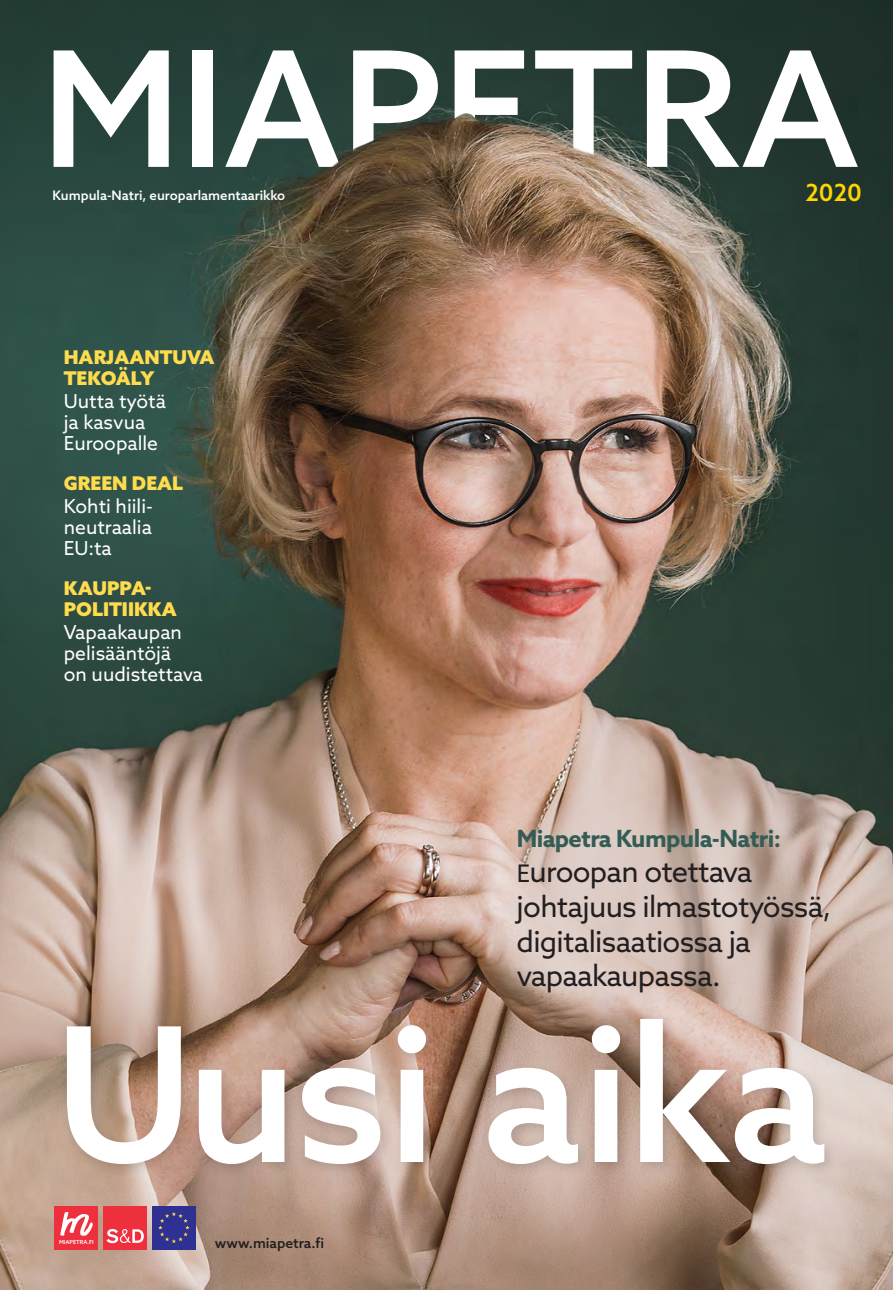
<style>
.page{position:relative;width:893px;height:1290px;background:#fff}
.page>*{position:absolute;margin:0;border:0;box-sizing:border-box;transform-origin:0 0}
.pikkuotsikko{font:500 187.25px "Azo Sans";letter-spacing:-.02em;color:#fff}
.pikkuotsikko-2{font:500 160.83px "Azo Sans";color:#fff}
.groteski__sis{font:29.22px/34.6px "Azo Sans";letter-spacing:-.025em;color:#231f20}
.groteski__sis-2{font:700 23.8px "Azo Sans";letter-spacing:-.025em;color:#355c54}
.pikkuotsikko-3{font:500 23.62px "Azo Sans";color:#fed503}
.pikkuotsikko-4{font:19.25px/21px "Azo Sans";color:#fff}
.pikkuotsikko-5{font:900 18.9px/21px "Azo Sans";color:#ffdc4e}
.pikkuotsikko-6{font:500 14px "Azo Sans";color:#231f20}
.pikkuotsikko-7{font:500 13.12px "Azo Sans";color:#fff}
.t1{font:500 5.6px "Azo Sans";color:#fff}
.s1{font-size:24.15px}
</style>
<div class="page">
<img style="left:0;top:0;width:893px;height:1290px">
<div style="left:55px;top:1205px;width:43px;height:44px;background:#ee2f3e"></div>
<svg style="left:60px;top:1212px;width:33px;height:23px"></svg>
<div style="left:103px;top:1205px;width:44px;height:44px;background:#ee2f3e"></div>
<svg style="left:107px;top:1229px;width:37px;height:14px"></svg>
<div style="left:152px;top:1205px;width:44px;height:44px;background:#2e3092"></div>
<svg style="left:158px;top:1212px;width:32px;height:31px"></svg>
<div style="left:473px;top:781px;width:398px;height:249px;background:#decfc9;opacity:.76"></div>
<div style="left:60px;top:1012px;width:779px;height:166px;background:#231f20;opacity:.18"></div>
<img style="left:122px;top:24px;width:771px;height:306px">
<p class="pikkuotsikko-2" style="left:42px;top:3px;width:818px">MIAPETRA</p>
<p class="pikkuotsikko-3" style="left:805px;top:177px;width:58px">2020</p>
<p class="pikkuotsikko-7" style="left:53px;top:187px;width:234px">Kumpula-Natri, europarlamentaarikko</p>
<p class="pikkuotsikko-5" style="left:64px;top:346px;width:152px">HARJAANTUVA</p>
<p class="pikkuotsikko-5" style="left:64px;top:367px;width:92px">TEKOÄLY</p>
<p class="pikkuotsikko-4" style="left:64px;top:390px;width:104px">Uutta työtä ja kasvua</p>
<p class="pikkuotsikko-4" style="left:64px;top:432px;width:96px">Euroopalle</p>
<p class="pikkuotsikko-5" style="left:64px;top:472px;width:121px">GREEN DEAL</p>
<p class="pikkuotsikko-4" style="left:64px;top:495px;width:91px;text-align:justify">Kohti hiili&shy;neutraalia EU:ta</p>
<p class="pikkuotsikko-5" style="left:64px;top:577px;width:114px">KAUPPA-<br>POLITIIKKA</p>
<p class="pikkuotsikko-4" style="left:64px;top:621px;width:120px">Vapaakaupan pelisääntöjä</p>
<p class="pikkuotsikko-4" style="left:64px;top:663px;width:141px">on uudistettava</p>
<p class="groteski__sis-2" style="left:517px;top:823px;width:266px">Miapetra Kumpula-Natri:</p>
<p class="groteski__sis" style="left:517px;top:854px;width:316px"><span class="s1">E</span>uroopan otettava johtajuus ilmastotyössä, digitalisaatiossa ja vapaakaupassa.</p>
<p class="pikkuotsikko" style="left:55px;top:972px;width:775px">Uusi aika</p>
<p class="t1" style="left:59px;top:1238px;width:36px">MIAPETRA.FI</p>
<p class="pikkuotsikko-6" style="left:215px;top:1234px;width:111px">www.miapetra.fi</p>
</div>
